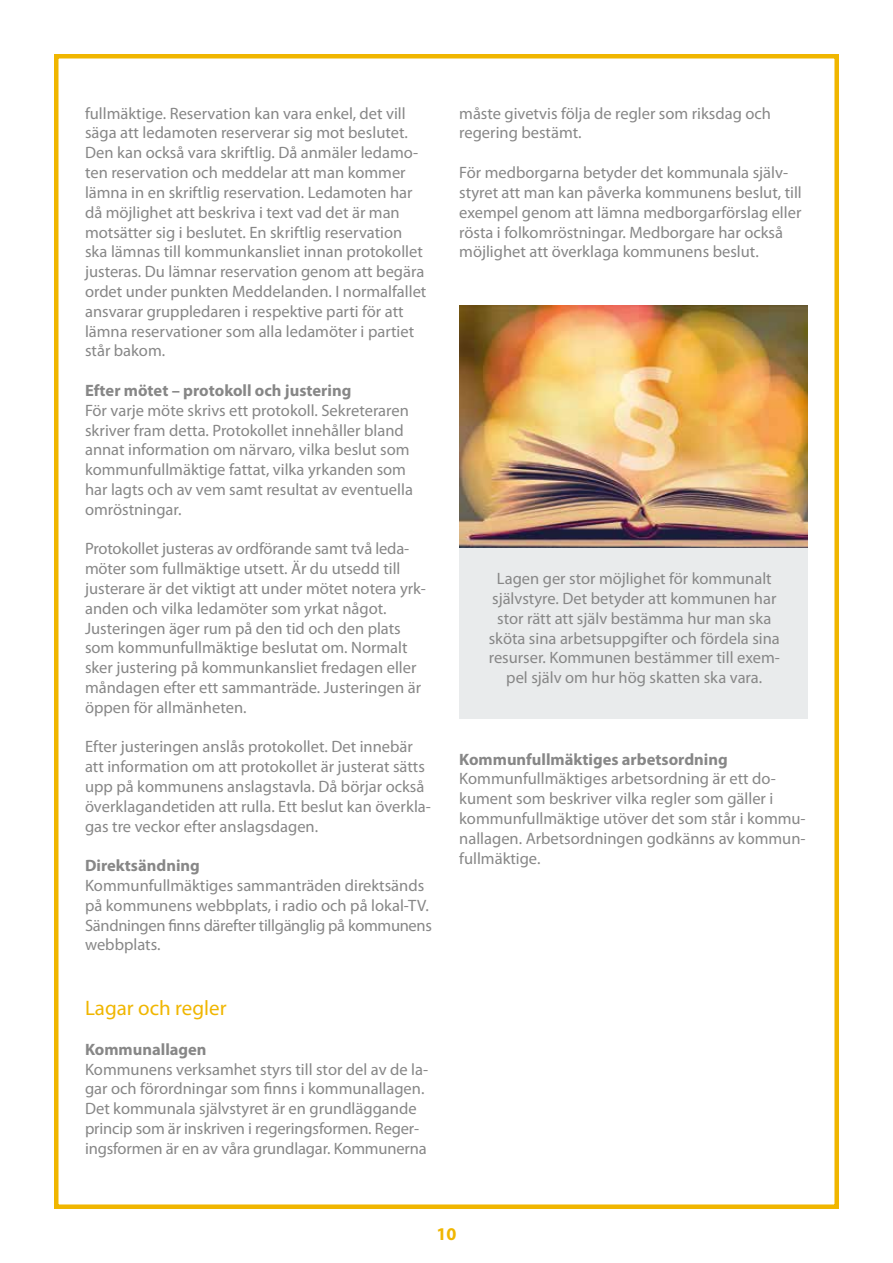
<style>
.page{position:relative;width:893px;height:1263px;background:#fff}
.page>*{position:absolute;margin:0;border:0;box-sizing:border-box;transform-origin:0 0}
.t1{font:21px "Myriad Pro";color:#f0b600}
.t2{font:700 18px "Myriad Pro";color:#f0b600}
.t3{font:16.5px/19.8px "Myriad Pro";color:#878787}
.t4{font:700 16.5px "Myriad Pro";color:#878787}
</style>
<div class="page">
<img style="left:459px;top:305px;width:349px;height:243px">
<div style="left:459px;top:548px;width:349px;height:170px;background:#e9ebec"></div>
<div style="left:54px;top:54px;width:785px;height:1155px;border:4px solid #f0b600"></div>
<p class="t3" style="left:85px;top:103px;width:343px">fullmäktige. Reservation kan vara enkel, det vill säga att ledamoten reserverar sig mot beslutet.<br>Den kan också vara skriftlig. Då anmäler ledamo&shy;ten reservation och meddelar att man kommer lämna in en skriftlig reservation. Ledamoten har då möjlighet att beskriva i text vad det är man motsätter sig i beslutet. En skriftlig reservation ska lämnas till kommunkansliet innan protokollet justeras. Du lämnar reservation genom att begära ordet under punkten Meddelanden. I normalfallet ansvarar gruppledaren i respektive parti för att lämna reservationer som alla ledamöter i partiet står bakom.</p>
<p class="t4" style="left:85px;top:380px;width:268px">Efter mötet – protokoll och justering</p>
<p class="t3" style="left:85px;top:400px;width:329px">För varje möte skrivs ett protokoll. Sekreteraren skriver fram detta. Protokollet innehåller bland annat information om närvaro, vilka beslut som kommunfullmäktige fattat, vilka yrkanden som har lagts och av vem samt resultat av eventuella omröstningar.</p>
<p class="t3" style="left:85px;top:539px;width:342px">Protokollet justeras av ordförande samt två leda&shy;möter som fullmäktige utsett. Är du utsedd till justerare är det viktigt att under mötet notera yrk&shy;anden och vilka ledamöter som yrkat något.<br>Justeringen äger rum på den tid och den plats som kommunfullmäktige beslutat om. Normalt sker justering på kommunkansliet fredagen eller måndagen efter ett sammanträde. Justeringen är öppen för allmänheten.</p>
<p class="t3" style="left:85px;top:737px;width:347px">Efter justeringen anslås protokollet. Det innebär att information om att protokollet är justerat sätts upp på kommunens anslagstavla. Då börjar också överklagandetiden att rulla. Ett beslut kan överkla&shy;gas tre veckor efter anslagsdagen.</p>
<p class="t4" style="left:85px;top:855px;width:116px">Direktsändning</p>
<p class="t3" style="left:85px;top:875px;width:348px">Kommunfullmäktiges sammanträden direktsänds på kommunens webbplats, i radio och på lokal-TV.<br>Sändningen finns därefter tillgänglig på kommunens webbplats.</p>
<p class="t1" style="left:85px;top:995px;width:143px">Lagar och regler</p>
<p class="t4" style="left:85px;top:1038px;width:123px">Kommunallagen</p>
<p class="t3" style="left:85px;top:1059px;width:345px">Kommunens verksamhet styrs till stor del av de la&shy;gar och förordningar som finns i kommunallagen.<br>Det kommunala självstyret är en grundläggande princip som är inskriven i regeringsformen. Reger&shy;ingsformen är en av våra grundlagar. Kommunerna</p>
<p class="t3" style="left:459px;top:103px;width:313px">måste givetvis följa de regler som riksdag och regering bestämt.</p>
<p class="t3" style="left:459px;top:162px;width:344px">För medborgarna betyder det kommunala själv&shy;styret att man kan påverka kommunens beslut, till exempel genom att lämna medborgarförslag eller rösta i folkomröstningar. Medborgare har också möjlighet att överklaga kommunens beslut.</p>
<p class="t3" style="left:489px;top:568px;width:293px;text-align:center">Lagen ger stor möjlighet för kommunalt självstyre. Det betyder att kommunen har stor rätt att själv bestämma hur man ska sköta sina arbetsuppgifter och fördela sina resurser. Kommunen bestämmer till exem&shy;pel själv om hur hög skatten ska vara.</p>
<p class="t4" style="left:459px;top:748px;width:270px">Kommunfullmäktiges arbetsordning</p>
<p class="t3" style="left:459px;top:769px;width:348px">Kommunfullmäktiges arbetsordning är ett do&shy;kument som beskriver vilka regler som gäller i kommunfullmäktige utöver det som står i kommu&shy;nallagen. Arbetsordningen godkänns av kommun&shy;fullmäktige.</p>
<p class="t2" style="left:436px;top:1222px;width:21px">10</p>
</div>
